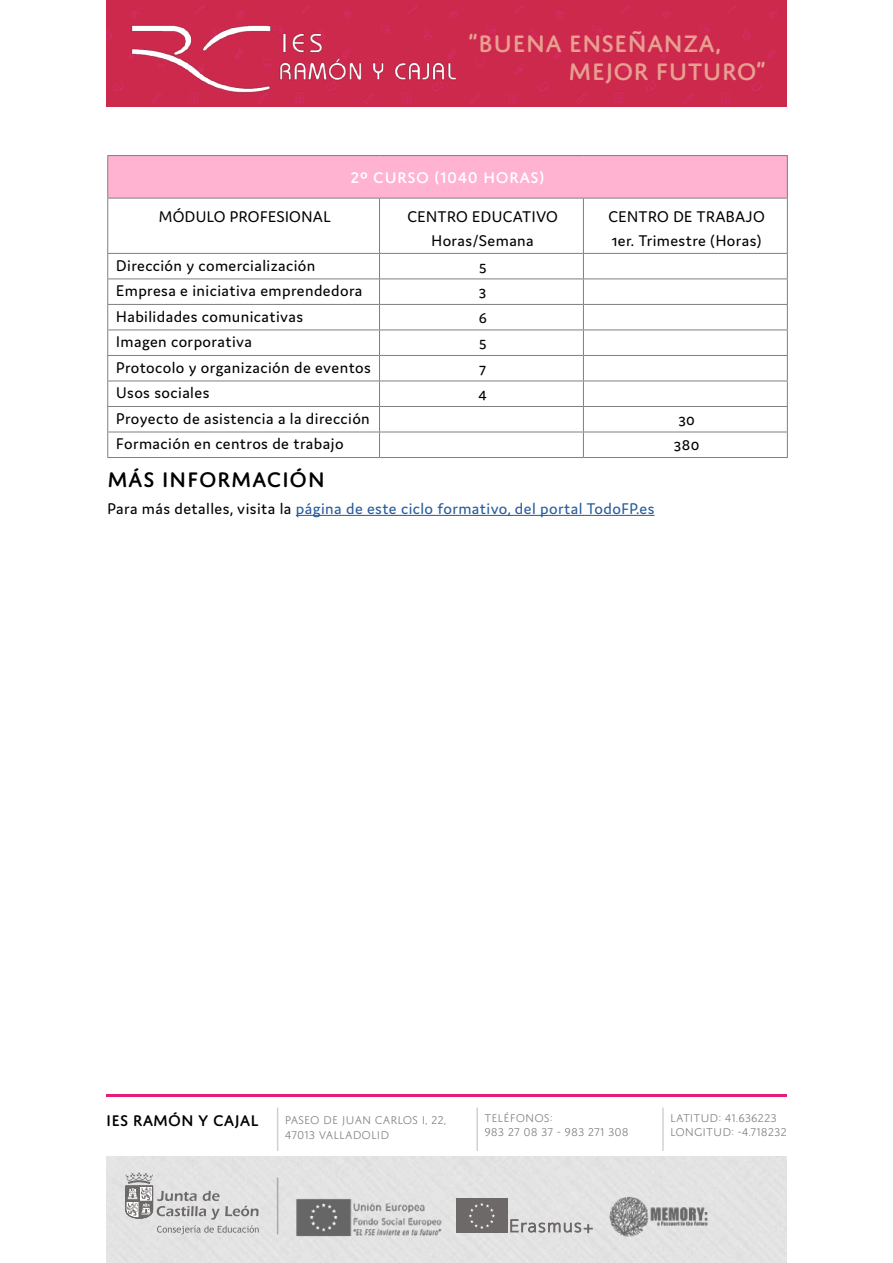
<style>
.page{position:relative;width:893px;height:1263px;background:#fff}
.page>*{position:absolute;margin:0;border:0;box-sizing:border-box;transform-origin:0 0}
.t1{font:500 25.5px/28.7px "Domus Titling";color:#e99e92}
.t2{font:500 22.5px "Domus Titling";letter-spacing:.025em;color:#000}
.t3{font:16.5px/24px "Domus";letter-spacing:.025em;color:#000;text-align:center}
.t4{font:16.5px "Domus";letter-spacing:.025em;color:#275b9b}
.t5{font:500 16.5px "Domus Titling";letter-spacing:.025em;color:#fff}
.t6{font:500 16.5px "Domus Titling";color:#000}
.t7{font:300 12px/14.4px "Domus Titling";color:#7f7f7f}
.s1{color:#000}
</style>
<div class="page">
<div style="left:106px;top:1157px;width:681px;height:106px;background:#e3e3e3"></div>
<svg style="left:125px;top:1172px;width:133px;height:47px;background:#cbcbca"></svg>
<svg style="left:157px;top:1225px;width:102px;height:9px"></svg>
<div style="left:106px;top:0;width:681px;height:106px;background:#cc294c"></div>
<img style="left:125px;top:13px;width:337px;height:87px">
<hr style="left:106px;top:1095px;width:681px;height:2px;background:#e21e79">
<hr style="left:277px;top:1107px;width:1px;height:44px;background:#d5d0cd">
<hr style="left:476px;top:1107px;width:2px;height:44px;background:#d5d0cd">
<hr style="left:662px;top:1107px;width:2px;height:44px;background:#d5d0cd">
<hr style="left:277px;top:1177px;width:1px;height:57px;background:#a9a9af">
<div style="left:456px;top:1199px;width:52px;height:34px;background:#6d6968"></div>
<svg style="left:469px;top:1203px;width:26px;height:26px"></svg>
<svg style="left:510px;top:1219px;width:83px;height:14px"></svg>
<img style="left:609px;top:1196px;width:101px;height:42px">
<img style="left:289px;top:1191px;width:159px;height:50px">
<hr style="left:296px;top:515px;width:358px;height:1px;background:#275b9b">
<div style="left:108px;top:156px;width:679px;height:42px;background:#ffb3d1"></div>
<hr style="left:379px;top:198px;width:1px;height:55px;background:#7f7f7f">
<hr style="left:583px;top:198px;width:1px;height:55px;background:#7f7f7f">
<hr style="left:107px;top:253px;width:272px;height:1px;background:#7f7f7f">
<hr style="left:379px;top:253px;width:204px;height:1px;background:#7f7f7f">
<hr style="left:583px;top:253px;width:205px;height:1px;background:#7f7f7f">
<hr style="left:107px;top:279px;width:272px;height:1px;background:#7f7f7f">
<hr style="left:379px;top:279px;width:204px;height:1px;background:#7f7f7f">
<hr style="left:583px;top:279px;width:205px;height:1px;background:#7f7f7f">
<hr style="left:107px;top:304px;width:272px;height:1px;background:#7f7f7f">
<hr style="left:379px;top:304px;width:204px;height:1px;background:#7f7f7f">
<hr style="left:583px;top:304px;width:205px;height:1px;background:#7f7f7f">
<hr style="left:107px;top:330px;width:272px;height:1px;background:#7f7f7f">
<hr style="left:379px;top:330px;width:204px;height:1px;background:#7f7f7f">
<hr style="left:583px;top:330px;width:205px;height:1px;background:#7f7f7f">
<hr style="left:107px;top:355px;width:272px;height:1px;background:#7f7f7f">
<hr style="left:379px;top:355px;width:204px;height:1px;background:#7f7f7f">
<hr style="left:583px;top:355px;width:205px;height:1px;background:#7f7f7f">
<hr style="left:107px;top:381px;width:272px;height:1px;background:#7f7f7f">
<hr style="left:379px;top:381px;width:204px;height:1px;background:#7f7f7f">
<hr style="left:583px;top:381px;width:205px;height:1px;background:#7f7f7f">
<hr style="left:107px;top:406px;width:272px;height:1px;background:#7f7f7f">
<hr style="left:379px;top:406px;width:204px;height:1px;background:#7f7f7f">
<hr style="left:583px;top:406px;width:205px;height:1px;background:#7f7f7f">
<hr style="left:107px;top:432px;width:272px;height:1px;background:#7f7f7f">
<svg style="left:107px;top:254px;width:1px;height:203px"></svg>
<hr style="left:379px;top:432px;width:204px;height:1px;background:#7f7f7f">
<svg style="left:379px;top:254px;width:1px;height:203px"></svg>
<hr style="left:583px;top:432px;width:205px;height:1px;background:#7f7f7f">
<svg style="left:583px;top:254px;width:1px;height:203px"></svg>
<hr style="left:107px;top:457px;width:272px;height:1px;background:#7f7f7f">
<hr style="left:379px;top:457px;width:204px;height:1px;background:#7f7f7f">
<hr style="left:583px;top:457px;width:205px;height:1px;background:#7f7f7f">
<hr style="left:107px;top:198px;width:1px;height:55px;background:#7f7f7f">
<hr style="left:787px;top:198px;width:1px;height:55px;background:#7f7f7f">
<svg style="left:787px;top:254px;width:1px;height:203px"></svg>
<hr style="left:107px;top:155px;width:272px;height:1px;background:#7f7f7f">
<hr style="left:107px;top:156px;width:1px;height:42px;background:#7f7f7f">
<hr style="left:379px;top:155px;width:204px;height:1px;background:#7f7f7f">
<hr style="left:583px;top:155px;width:205px;height:1px;background:#7f7f7f">
<hr style="left:787px;top:156px;width:1px;height:42px;background:#7f7f7f">
<hr style="left:107px;top:198px;width:272px;height:1px;background:#7f7f7f">
<hr style="left:379px;top:198px;width:204px;height:1px;background:#7f7f7f">
<hr style="left:583px;top:198px;width:205px;height:1px;background:#7f7f7f">
<h1 class="t1" style="left:569px;top:28px;width:199px;text-indent:-101px">“BUENA ENSEÑANZA,<br>MEJOR FUTURO”</h1>
<p class="t5" style="left:350px;top:168px;width:196px">2º CURSO (1040 HORAS)</p>
<p class="t3" style="left:159px;top:205px;width:174px">MÓDULO PROFESIONAL</p>
<p class="t3" style="left:407px;top:205px;width:152px">CENTRO EDUCATIVO<br>Horas/Semana</p>
<p class="t3" style="left:608px;top:205px;width:158px;text-align:left">CENTRO DE TRABAJO<br>1er. Trimestre (Horas)</p>
<p class="t3" style="left:116px;top:253px;width:201px">Dirección y comercialización</p>
<p class="t3" style="left:479px;top:254px;width:9px">5</p>
<p class="t3" style="left:116px;top:279px;width:248px">Empresa e iniciativa emprendedora</p>
<p class="t3" style="left:479px;top:280px;width:9px">3</p>
<p class="t3" style="left:116px;top:304px;width:188px">Habilidades comunicativas</p>
<p class="t3" style="left:479px;top:305px;width:10px">6</p>
<p class="t3" style="left:116px;top:330px;width:137px">Imagen corporativa</p>
<p class="t3" style="left:479px;top:331px;width:9px">5</p>
<p class="t3" style="left:116px;top:355px;width:256px">Protocolo y organización de eventos</p>
<p class="t3" style="left:479px;top:356px;width:9px">7</p>
<p class="t3" style="left:116px;top:381px;width:95px">Usos sociales</p>
<p class="t3" style="left:479px;top:382px;width:10px">4</p>
<p class="t3" style="left:116px;top:406px;width:255px">Proyecto de asistencia a la dirección</p>
<p class="t3" style="left:678px;top:407px;width:18px">30</p>
<p class="t3" style="left:116px;top:432px;width:229px">Formación en centros de trabajo</p>
<p class="t3" style="left:674px;top:433px;width:27px">380</p>
<h2 class="t2" style="left:107px;top:467px;width:219px">MÁS INFORMACIÓN</h2>
<p class="t4" style="left:107px;top:499px;width:549px"><span class="s1">Para más detalles, visita la</span> página de este ciclo formativo, del portal TodoFP.es</p>
<p class="t6" style="left:106px;top:1111px;width:154px">IES RAMÓN Y CAJAL</p>
<p class="t7" style="left:285px;top:1113px;width:163px">PASEO DE JUAN CARLOS I, 22,<br>47013 VALLADOLID</p>
<p class="t7" style="left:484px;top:1110px;width:146px">TELÉFONOS:<br>983 27 08 37 - 983 271 308</p>
<p class="t7" style="left:670px;top:1110px;width:118px">LATITUD: 41.636223<br>LONGITUD: -4.718232</p>
</div>
